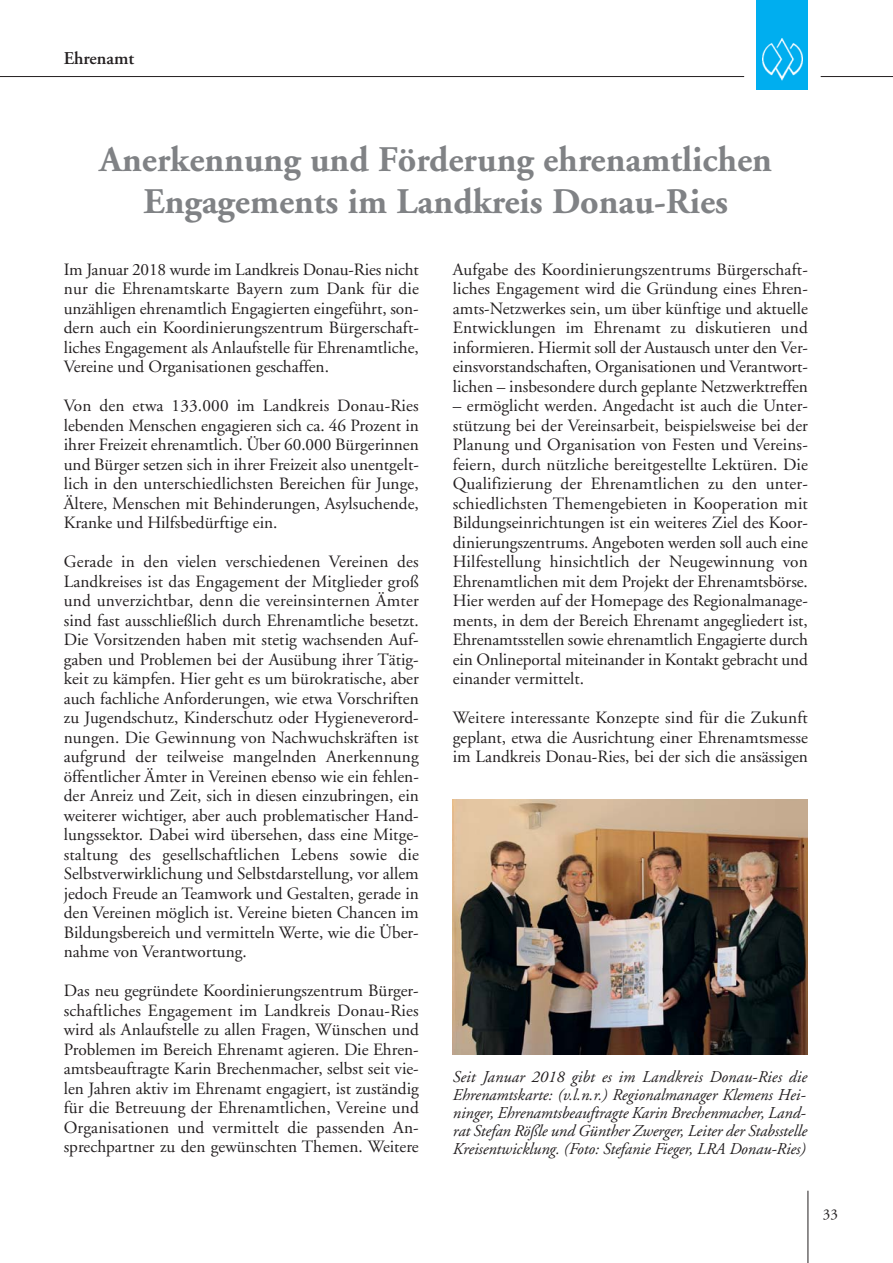
<style>
.page{position:relative;width:893px;height:1263px;background:#fff}
.page>*{position:absolute;margin:0;border:0;box-sizing:border-box;transform-origin:0 0}
.t1{font:700 36px/42px "Adobe Garamond";color:#808285;text-align:center}
.t2{font:600 18px "Adobe Garamond";color:#231f20}
.t3{font:17.25px/19.5px "Adobe Garamond";color:#231f20;text-align:justify}
.t4{font:italic 16.5px/18px "Adobe Garamond";letter-spacing:-.005em;color:#231f20;text-align:justify}
.t5{font:15px "Adobe Garamond";color:#231f20}
</style>
<div class="page">
<div style="left:757px;top:0;width:51px;height:89px;background:#00aeef"></div>
<img style="left:762px;top:39px;width:40px;height:41px">
<hr style="left:0;top:76px;width:744px;height:1px;background:#231f20">
<hr style="left:821px;top:76px;width:72px;height:1px;background:#231f20">
<hr style="left:807px;top:1191px;width:1px;height:72px;background:#231f20">
<img style="left:453px;top:799px;width:355px;height:256px">
<p class="t2" style="left:64px;top:51px;width:72px">Ehrenamt</p>
<h1 class="t1" style="left:100px;top:141px;width:674px">Anerkennung und Förderung ehrenamtlichen<br>Engagements im Landkreis Donau-Ries</h1>
<p class="t3" style="left:64px;top:261px;width:357px">Im Januar 2018 wurde im Landkreis Donau-Ries nicht nur die Ehrenamtskarte Bayern zum Dank für die unzähligen ehrenamtlich Engagierten eingeführt, son&shy;dern auch ein Koordinierungszentrum Bürgerschaft - liches Engagement als Anlaufstelle für Ehrenamtliche, Vereine und Organisationen geschaffen.</p>
<p class="t3" style="left:64px;top:398px;width:357px">Von den etwa 133.000 im Landkreis Donau-Ries lebenden Menschen engagieren sich ca. 46 Prozent in ihrer Freizeit ehrenamtlich. Über 60.000 Bürgerinnen und Bürger setzen sich in ihrer Freizeit also unentgelt&shy;lich in den unterschiedlichsten Bereichen für Junge, Ältere, Menschen mit Behinderungen, Asylsuchende, Kranke und Hilfsbedürftige ein.</p>
<p class="t3" style="left:64px;top:554px;width:357px">Gerade in den vielen verschiedenen Vereinen des Landkreises ist das Engagement der Mitglieder groß und unverzichtbar, denn die vereinsinternen Ämter sind fast ausschließlich durch Ehrenamtliche besetzt.<br>Die Vorsitzenden haben mit stetig wachsenden Auf - gaben und Problemen bei der Ausübung ihrer Tätig&shy;keit zu kämpfen. Hier geht es um bürokratische, aber auch fachliche Anforderungen, wie etwa Vorschriften zu Jugendschutz, Kinderschutz oder Hygieneverord&shy;nungen. Die Gewinnung von Nachwuchskräften ist aufgrund der teilweise mangelnden Anerkennung öffentlicher Ämter in Vereinen ebenso wie ein fehlen&shy;der Anreiz und Zeit, sich in diesen einzubringen, ein weiterer wichtiger, aber auch problematischer Hand&shy;lungssektor. Dabei wird übersehen, dass eine Mitge&shy;staltung des gesellschaftlichen Lebens sowie die Selbstverwirklichung und Selbstdarstellung, vor allem jedoch Freude an Teamwork und Gestalten, gerade in den Vereinen möglich ist. Vereine bieten Chancen im Bildungsbereich und vermitteln Werte, wie die Über&shy;nahme von Verantwortung.</p>
<p class="t3" style="left:64px;top:982px;width:357px">Das neu gegründete Koordinierungszentrum Bürger&shy;schaftliches Engagement im Landkreis Donau-Ries wird als Anlaufstelle zu allen Fragen, Wünschen und Problemen im Bereich Ehrenamt agieren. Die Ehren&shy;amtsbeauftragte Karin Brechenmacher, selbst seit vie&shy;len Jahren aktiv im Ehrenamt engagiert, ist zuständig für die Betreuung der Ehrenamtlichen, Vereine und Organisationen und vermittelt die passenden An&shy;sprechpartner zu den gewünschten Themen. Weitere</p>
<p class="t3" style="left:453px;top:261px;width:357px">Aufgabe des Koordinierungszentrums Bürgerschaft - liches Engagement wird die Gründung eines Ehren&shy;amts-Netzwerkes sein, um über künftige und aktuelle Entwicklungen im Ehrenamt zu diskutieren und informieren. Hiermit soll der Austausch unter den Ver&shy;einsvorstandschaften, Organisationen und Verantwort&shy;lichen – insbesondere durch geplante Netzwerktreffen</p>
<p class="t3" style="left:453px;top:397px;width:357px">– ermöglicht werden. Angedacht ist auch die Unter&shy;stützung bei der Vereinsarbeit, beispielsweise bei der Planung und Organisation von Festen und Vereins - feiern, durch nützliche bereitgestellte Lektüren. Die Qualifizierung der Ehrenamtlichen zu den unter&shy;schiedlichsten Themengebieten in Kooperation mit Bildungseinrichtungen ist ein weiteres Ziel des Koor&shy;dinierungszentrums. Angeboten werden soll auch eine Hilfestellung hinsichtlich der Neugewinnung von Ehrenamtlichen mit dem Projekt der Ehrenamtsbörse.<br>Hier werden auf der Homepage des Regionalmanage&shy;ments, in dem der Bereich Ehrenamt angegliedert ist, Ehrenamtsstellen sowie ehrenamtlich Engagierte durch ein Onlineportal miteinander in Kontakt gebracht und einander vermittelt.</p>
<p class="t3" style="left:453px;top:709px;width:357px">Weitere interessante Konzepte sind für die Zukunft geplant, etwa die Ausrichtung einer Ehrenamtsmesse im Landkreis Donau-Ries, bei der sich die ansässigen</p>
<p class="t4" style="left:453px;top:1069px;width:356px">Seit Januar 2018 gibt es im Landkreis Donau-Ries die Ehrenamtskarte: (v.l.n.r.) Regionalmanager Klemens Hei&shy;ninger, Ehrenamtsbeauftragte Karin Brechenmacher, Land&shy;rat Stefan Rößle und Günther Zwerger, Leiter der Stabsstelle Kreisentwicklung. (Foto: Stefanie Fieger, LRA Donau-Ries)</p>
<p class="t5" style="left:823px;top:1208px;width:16px">33</p>
</div>
